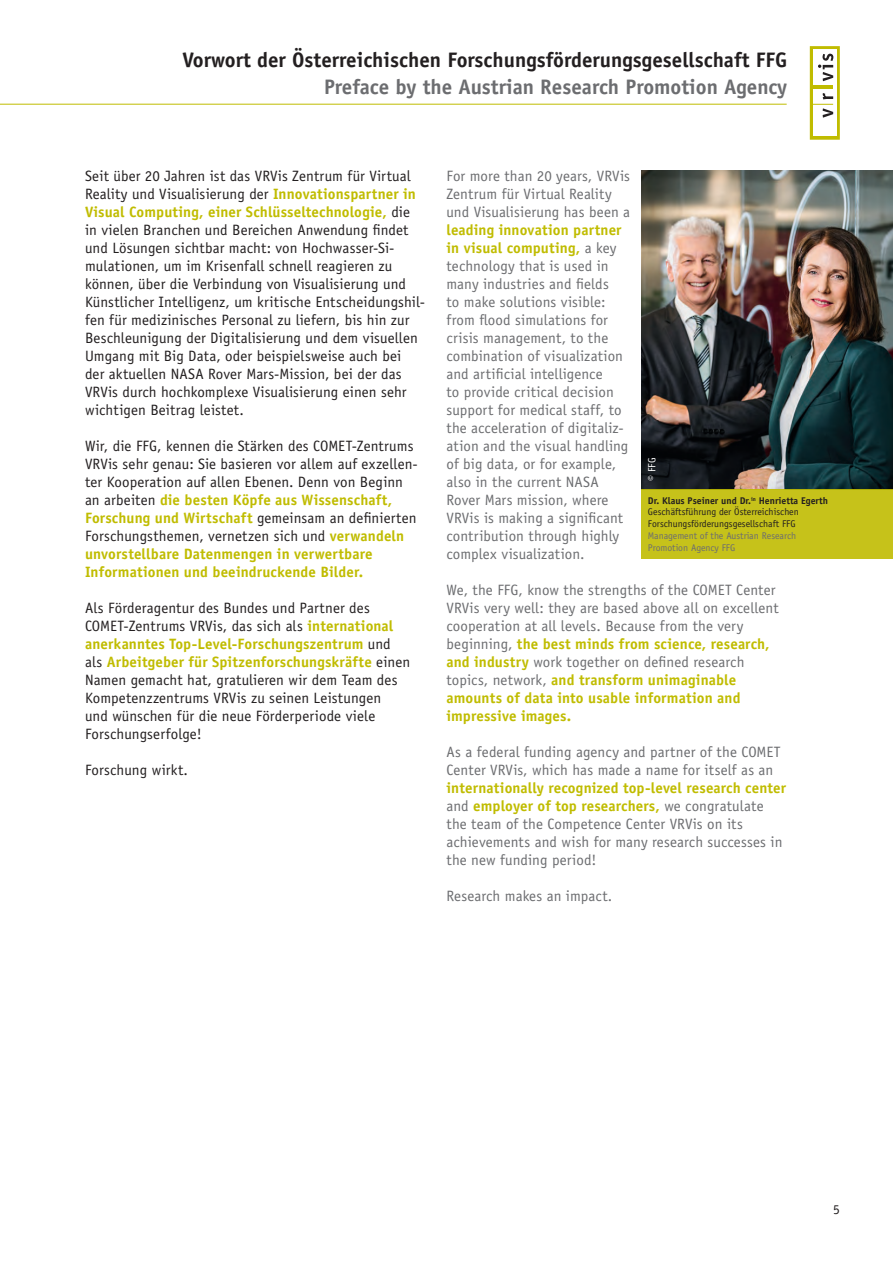
<style>
.page{position:relative;width:893px;height:1263px;background:#fff}
.page>*{position:absolute;margin:0;border:0;box-sizing:border-box;transform-origin:0 0}
.t1{font:700 21px "Officina Sans Std";color:#231f20}
.t2{font:700 21px "Officina Sans Std";color:#6c6d70}
.t3{font:15px/18px "Officina Sans Std";letter-spacing:.005em;color:#231f20}
.t4{font:15px/18px "Officina Sans Std";letter-spacing:.005em;color:#6c6d70}
.t5{font:13.5px "Officina Sans Std";color:#231f20}
.t6{font:10.5px "Officina Sans Std";color:#fff}
.t7{font:9.75px/11.7px "Officina Sans Std";color:#231f20}
.t8{font:9.75px/11.7px "Officina Sans Std";color:#6c6d70}
.s1{font-weight:700;color:#c0bc00}
.s2{font-weight:700}
</style>
<div class="page">
<hr style="left:0;top:104px;width:787px;height:1px;background:#c0bc00">
<svg style="left:810px;top:46px;width:30px;height:94px"></svg>
<img style="left:642px;top:170px;width:251px;height:319px">
<div style="left:641px;top:489px;width:252px;height:69px;background:#c6c21a"></div>
<h1 class="t1" style="left:182px;top:47px;width:606px">Vorwort der Österreichischen Forschungsförderungsgesellschaft FFG</h1>
<h1 class="t2" style="left:324px;top:74px;width:465px">Preface by the Austrian Research Promotion Agency</h1>
<p class="t3" style="left:85px;top:167px;width:342px">Seit über 20 Jahren ist das VRVis Zentrum für Virtual Reality und Visualisierung der <span class="s1">Innovationspartner in Visual Computing, einer Schlüsseltechnologie,</span> die in vielen Branchen und Bereichen Anwendung findet und Lösungen sichtbar macht: von Hochwasser-Si&shy;mulationen, um im Krisenfall schnell reagieren zu können, über die Verbindung von Visualisierung und Künstlicher Intelligenz, um kritische Entscheidungshil&shy;fen für medizinisches Personal zu liefern, bis hin zur Beschleunigung der Digitalisierung und dem visuellen Umgang mit Big Data, oder beispielsweise auch bei<br>der aktuellen NASA Rover Mars-Mission, bei der das VRVis durch hochkomplexe Visualisierung einen sehr wichtigen Beitrag leistet.</p>
<p class="t3" style="left:85px;top:437px;width:334px">Wir, die FFG, kennen die Stärken des COMET-Zentrums VRVis sehr genau: Sie basieren vor allem auf exzellen&shy;ter Kooperation auf allen Ebenen. Denn von Beginn an arbeiten <span class="s1">die besten Köpfe aus Wissenschaft, Forschung und Wirtschaft</span> gemeinsam an definierten Forschungsthemen, vernetzen sich und <span class="s1">verwandeln unvorstellbare Datenmengen in verwertbare Informationen und beeindruckende Bilder.</span></p>
<p class="t3" style="left:85px;top:599px;width:327px">Als Förderagentur des Bundes und Partner des COMET-Zentrums VRVis, das sich als <span class="s1">international anerkanntes Top-Level-Forschungszentrum</span> und als <span class="s1">Arbeitgeber für Spitzenforschungskräfte</span> einen Namen gemacht hat, gratulieren wir dem Team des Kompetenzzentrums VRVis zu seinen Leistungen<br>und wünschen für die neue Förderperiode viele Forschungserfolge!</p>
<p class="t3" style="left:85px;top:761px;width:105px">Forschung wirkt.</p>
<p class="t4" style="left:446px;top:167px;width:185px">For more than 20 years, VRVis<br>Zentrum für Virtual Reality und Visualisierung has been a</p>
<p class="t4" style="left:446px;top:221px;width:183px"><span class="s1">leading innovation partner in visual computing,</span> a key technology that is used in many industries and fields<br>to make solutions visible: from flood simulations for crisis management, to the combination of visualization and artificial intelligence<br>to provide critical decision support for medical staff, to the acceleration of digitaliz&shy;ation and the visual handling of big data, or for example, also in the current NASA<br>Rover Mars mission, where<br>VRVis is making a significant contribution through highly complex visualization.</p>
<p class="t4" style="left:446px;top:581px;width:334px">We, the FFG, know the strengths of the COMET Center VRVis very well: they are based above all on excellent cooperation at all levels. Because from the very beginning, <span class="s1">the best minds from science, research, and industry</span> work together on defined research topics, network, <span class="s1">and transform unimaginable amounts of data into usable information and impressive images.</span></p>
<p class="t4" style="left:446px;top:743px;width:336px">As a federal funding agency and partner of the COMET<br>Center VRVis, which has made a name for itself as an</p>
<p class="t4" style="left:446px;top:779px;width:341px"><span class="s1">internationally recognized top-level research center </span>and <span class="s1">employer of top researchers,</span> we congratulate the team of the Competence Center VRVis on its achievements and wish for many research successes in the new funding period!</p>
<p class="t4" style="left:446px;top:887px;width:167px">Research makes an impact.</p>
<p class="t6" style="left:646px;top:481px;width:26px;rotate:-90deg">© FFG</p>
<p class="t7" style="left:648px;top:495px;width:181px"><span class="s2">Dr. Klaus Pseiner und Dr.</span><sup>in</sup> <span class="s2">Henrietta Egerth<br></span>Geschäftsführung der Österreichischen<br>Forschungsförderungsgesellschaft FFG</p>
<p class="t8" style="left:648px;top:530px;width:150px">Management of the Austrian Research<br>Promotion Agency FFG</p>
<p class="t5" style="left:833px;top:1201px;width:8px">5</p>
</div>
